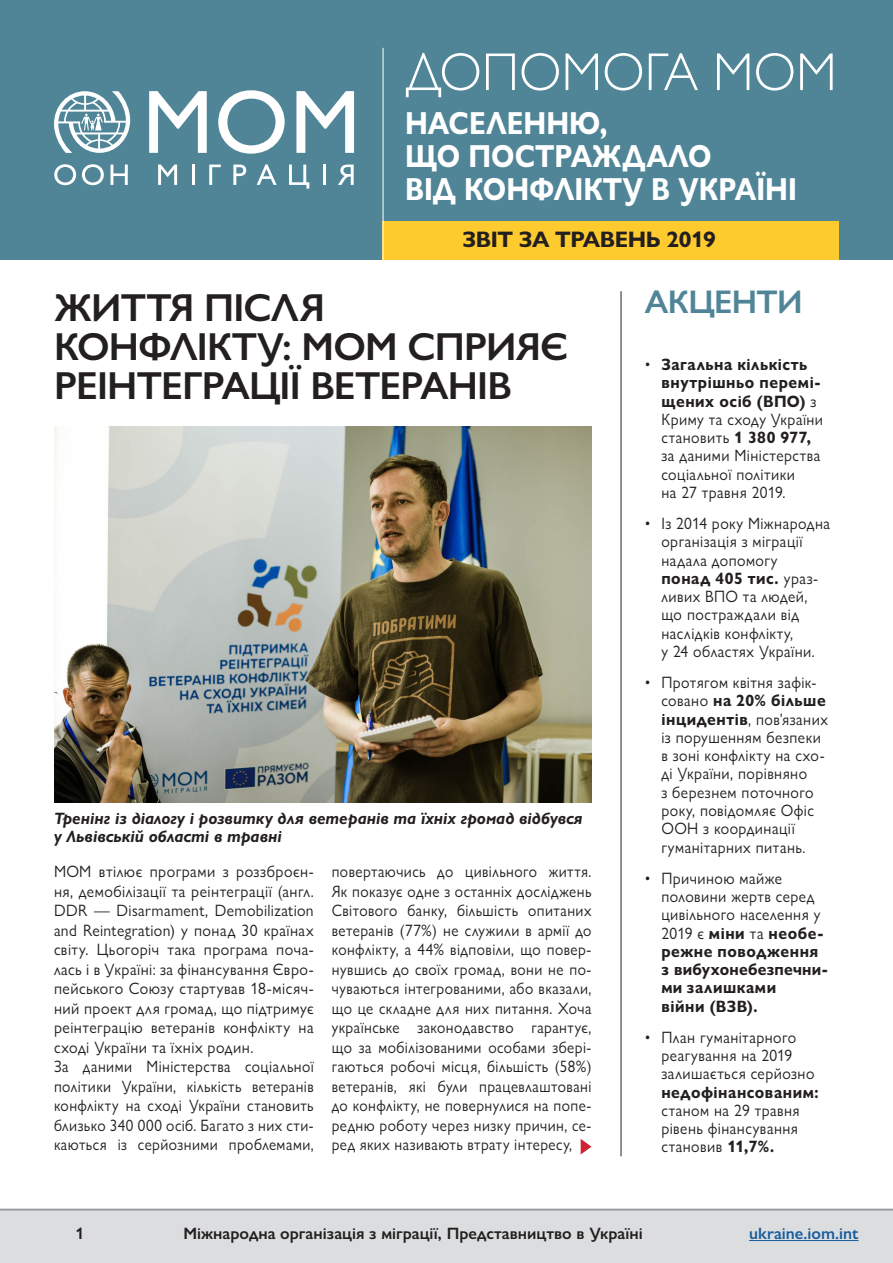
<style>
.page{position:relative;width:893px;height:1263px;background:#fff}
.page>*{position:absolute;margin:0;border:0;box-sizing:border-box;transform-origin:0 0}
.t1{font:300 53.55px "Gill Sans Nova";color:#fff}
.t2{font:600 39.15px/39.2px "Gill Sans Nova";letter-spacing:-.02em;color:#231f20}
.t3{font:600 32.85px "Gill Sans Nova";letter-spacing:-.02em;color:#508598}
.t4{font:700 31.95px/33.2px "Gill Sans Nova";color:#fff;scale:.87 1}
.t5{font:700 22.5px "Gill Sans Nova";letter-spacing:-.02em;color:#231f20}
.t6{font:16.5px/19.5px "Gill Sans Nova";letter-spacing:.03em;color:#231f20;text-align:justify;scale:.92 1}
.t7{font:16.5px/18.3px "Gill Sans Nova";letter-spacing:.03em;color:#231f20;scale:.94 1}
.t8{font:16.5px/19.5px "Gill Sans Nova";letter-spacing:.03em;color:#231f20;text-align:justify;scale:.95 1}
.t9{font:700 16.5px/18.3px "Gill Sans Nova";letter-spacing:.035em;color:#231f20;scale:.94 1}
.t10{font:italic 700 16.5px/18px "Gill Sans Nova";color:#231f20}
.t11{font:600 16.5px "Gill Sans Nova";color:#231f20}
.t12{font:600 16.5px "Gill Sans Nova";color:#175d9e}
.s1{font-weight:700}
.s2{font-weight:400}
</style>
<div class="page">
<img style="left:54px;top:426px;width:537px;height:376px">
<svg style="left:581px;top:1139px;width:10px;height:15px"></svg>
<hr style="left:621px;top:291px;width:1px;height:865px;background:#231f20">
<div style="left:0;top:1209px;width:893px;height:54px;background:#dcdddf"></div>
<hr style="left:0;top:1209px;width:893px;height:1px;background:#939598">
<hr style="left:749px;top:1240px;width:109px;height:1px;background:#175d9e">
<div style="left:0;top:0;width:893px;height:259px;background:#508598"></div>
<div style="left:383px;top:221px;width:456px;height:38px;background:#fecb2f"></div>
<hr style="left:383px;top:48px;width:1px;height:212px;background:#fff">
<svg style="left:296px;top:91px;width:58px;height:62px"></svg>
<svg style="left:54px;top:90px;width:231px;height:64px"></svg>
<svg style="left:54px;top:164px;width:22px;height:21px"></svg>
<svg style="left:82px;top:164px;width:22px;height:21px"></svg>
<svg style="left:110px;top:165px;width:18px;height:20px"></svg>
<svg style="left:158px;top:165px;width:19px;height:20px"></svg>
<hr style="left:192px;top:165px;width:3px;height:20px;background:#fff">
<svg style="left:209px;top:165px;width:12px;height:20px"></svg>
<svg style="left:233px;top:165px;width:13px;height:20px"></svg>
<svg style="left:257px;top:164px;width:20px;height:21px"></svg>
<svg style="left:289px;top:165px;width:20px;height:24px"></svg>
<hr style="left:323px;top:165px;width:3px;height:20px;background:#fff">
<svg style="left:338px;top:165px;width:16px;height:20px"></svg>
<p class="t1" style="left:405px;top:39px;width:433px">ДОПОМОГА МОМ</p>
<p class="t4" style="left:405px;top:106px;width:452px">НАСЕЛЕННЮ,<br>ЩО ПОСТРАЖДАЛО<br>ВІД КОНФЛІКТУ В УКРАЇНІ</p>
<p class="t5" style="left:462px;top:225px;width:255px">ЗВІТ ЗА ТРАВЕНЬ 2019</p>
<p class="t2" style="left:54px;top:287px;width:516px">ЖИТТЯ ПІСЛЯ<br>КОНФЛІКТУ: МОМ СПРИЯЄ<br>РЕІНТЕГРАЦІЇ ВЕТЕРАНІВ</p>
<p class="t10" style="left:54px;top:809px;width:530px">Тренінг із діалогу і розвитку для ветеранів та їхніх громад відбувся у Львівській області в травні</p>
<p class="t8" style="left:54px;top:862px;width:275px">МОМ втілює програми з роззброєн&shy;ня, демобілізації та реінтеграції (англ.<br>DDR — Disarmament, Demobilization and Reintegration) у понад 30 країнах світу. Цьогоріч така програма поча&shy;лась і в Україні: за фінансування Євро&shy;пейського Союзу стартував 18-місяч&shy;ний проект для громад, що підтримує реінтеграцію ветеранів конфлікту на сході України та їхніх родин.</p>
<p class="t6" style="left:54px;top:1057px;width:284px">За даними Міністерства соціальної політики України, кількість ветеранів конфлікту на сході України становить близько 340 000 осіб. Багато з них сти&shy;каються із серйозними проблемами,</p>
<p class="t6" style="left:332px;top:862px;width:284px">повертаючись до цивільного життя.<br>Як показує одне з останніх досліджень Світового банку, більшість опитаних ветеранів (77%) не служили в армії до конфлікту, а 44% відповіли, що повер&shy;нувшись до своїх громад, вони не по&shy;чуваються інтегрованими, або вказали, що це складне для них питання. Хоча українське законодавство гарантує, що за мобілізованими особами збері&shy;гаються робочі місця, більшість (58%) ветеранів, які були працевлаштовані до конфлікту, не повернулися на попе&shy;редню роботу через низку причин, се&shy;ред яких називають втрату інтересу,</p>
<p class="t3" style="left:645px;top:281px;width:159px">АКЦЕНТИ</p>
<p class="t7" style="left:661px;top:355px;width:174px;text-indent:-16px">• <span class="s1">Загальна кількість внутрішньо перемі&shy;щених осіб (ВПО)</span> з<br>Криму та сходу України становить <span class="s1">1 380 977, </span>за даними Міністерства соціальної політики<br>на 27 травня 2019.</p>
<p class="t7" style="left:661px;top:514px;width:181px;text-indent:-16px">• Із 2014 року Міжнародна організація з міграції надала допомогу <span class="s1">понад 405 тис.</span> ураз&shy;ливих ВПО та людей, що постраждали від наслідків конфлікту,<br>у 24 областях України.</p>
<p class="t7" style="left:661px;top:673px;width:179px;text-indent:-16px">• Протягом квітня зафік&shy;совано <span class="s1">на 20% більше інцидентів</span>, пов’язаних із порушенням безпеки в зоні конфлікту на схо&shy;ді України, порівняно<br>з березнем поточного року, повідомляє Офіс<br>ООН з координації гуманітарних питань.</p>
<p class="t9" style="left:661px;top:869px;width:179px;text-indent:-16px"><span class="s2">• Причиною майже половини жертв серед цивільного населення у<br>2019 є</span> міни <span class="s2">та</span> необе&shy;режне поводження з вибухонебезпечни&shy;ми залишками<br>війни (ВЗВ).</p>
<p class="t7" style="left:661px;top:1028px;width:169px;text-indent:-16px">• План гуманітарного реагування на 2019 залишається серйозно <span class="s1">недофінансованим: </span>станом на 29 травня рівень фінансування становив <span class="s1">11,7%.</span></p>
<p class="t11" style="left:75px;top:1223px;width:10px">1</p>
<p class="t11" style="left:183px;top:1223px;width:461px">Міжнародна організація з міграції, Представництво в Україні</p>
<p class="t12" style="left:749px;top:1223px;width:111px">ukraine.iom.int</p>
</div>
